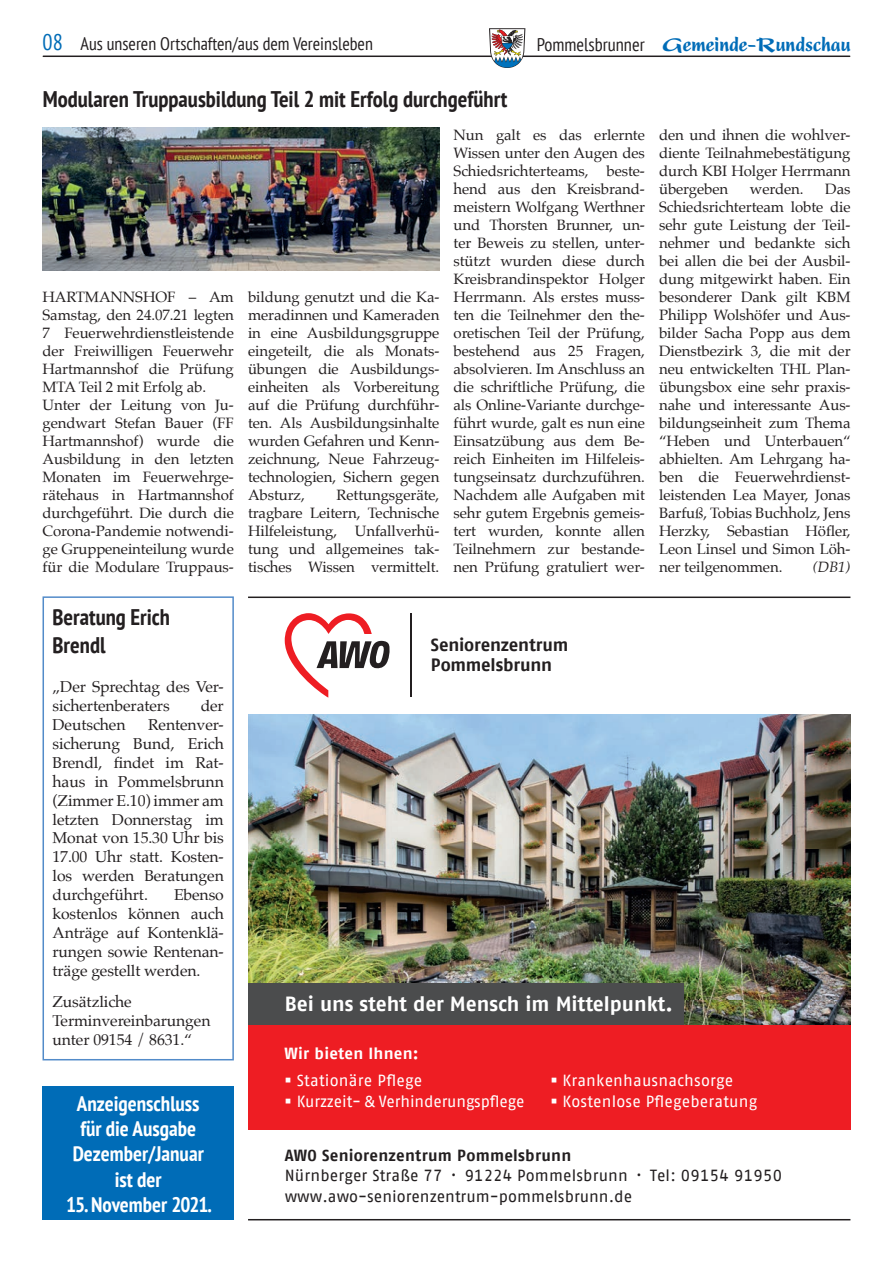
<style>
.page{position:relative;width:893px;height:1263px;background:#fff}
.page>*{position:absolute;margin:0;border:0;box-sizing:border-box;transform-origin:0 0}
.t1{font:700 condensed 22.5px/27.2px "PT Sans";color:#231f20}
.t2{font:900 condensed 22.05px "Present";color:#006cb7}
.t3{font:700 condensed 21px/25.2px "PT Sans";color:#fff;text-align:center}
.t4{font:700 20.55px "AWO Fago Office";letter-spacing:-.005em;color:#fff}
.t5{font:condensed 18px "PT Sans";color:#231f20}
.t6{font:700 17.85px/19.6px "AWO Fago Office";letter-spacing:-.01em;color:#231f20}
.t7{font:16.05px "AWO Fago Office";letter-spacing:.01em;color:#fff}
.t8{font:16.05px/20.5px "AWO Fago Office";letter-spacing:.01em;color:#231f20}
.t9{font:700 16.05px "AWO Fago Office";letter-spacing:.015em;color:#231f20}
.t10{font:700 16.05px "AWO Fago Office";letter-spacing:.015em;color:#fff}
.t11{font:15.75px/18.9px "Palatino";letter-spacing:-.005em;color:#231f20}
.t12{font:15px/18px "Palatino";letter-spacing:-.005em;color:#231f20;text-align:justify}
.t13{font:italic 15px "Palatino";color:#231f20}
.s1{font-size:22.5px;color:#006cb7}
.s2{font-family:"PT Sans";font-weight:400;font-size:18.45px;color:#231f20}
</style>
<div class="page">
<hr style="left:43px;top:56px;width:807px;height:1px;background:#231f20">
<svg style="left:489px;top:28px;width:36px;height:40px"></svg>
<div style="left:43px;top:596px;width:191px;height:464px;border:2px solid #528bc9"></div>
<div style="left:43px;top:1086px;width:191px;height:134px;background:#006cb7"></div>
<img style="left:43px;top:128px;width:396px;height:143px">
<img style="left:248px;top:714px;width:602px;height:311px">
<div style="left:248px;top:1025px;width:602px;height:105px;background:#ee1d23"></div>
<div style="left:248px;top:983px;width:435px;height:42px;background:#4b4c4d"></div>
<hr style="left:410px;top:614px;width:1px;height:83px;background:#231f20">
<svg style="left:284px;top:613px;width:106px;height:85px"></svg>
<hr style="left:248px;top:596px;width:602px;height:2px;background:#231f20">
<hr style="left:248px;top:1219px;width:602px;height:1px;background:#231f20">
<p class="t5" style="left:43px;top:32px;width:332px"><span class="s1">08</span> Aus unseren Ortschaften/aus dem Vereinsleben</p>
<h2 class="t2" style="left:537px;top:32px;width:315px"><span class="s2">Pommelsbrunner</span> Gemeinde-Rundschau</h2>
<h1 class="t1" style="left:43px;top:85px;width:466px">Modularen Truppausbildung Teil 2 mit Erfolg durchgeführt</h1>
<p class="t12" style="left:43px;top:288px;width:193px;text-align:left">HARTMANNSHOF – Am<br>Samstag, den 24.07.21 legten<br>7 Feuerwehrdienstleistende der Freiwilligen Feuerwehr<br>Hartmannshof die Prüfung<br>MTA Teil 2 mit Erfolg ab.<br>Unter der Leitung von Ju&shy;gendwart Stefan Bauer (FF<br>Hartmannshof) wurde die<br>Ausbildung in den letzten<br>Monaten im Feuerwehrge&shy;rätehaus in Hartmannshof durchgeführt. Die durch die<br>Corona-Pandemie notwendi&shy;ge Gruppeneinteilung wurde für die Modulare Truppaus-</p>
<p class="t12" style="left:248px;top:288px;width:193px">bildung genutzt und die Ka&shy;meradinnen und Kameraden in eine Ausbildungsgruppe eingeteilt, die als Monats&shy;übungen die Ausbildungs&shy;einheiten als Vorbereitung auf die Prüfung durchführ&shy;ten. Als Ausbildungsinhalte wurden Gefahren und Kenn&shy;zeichnung, Neue Fahrzeug&shy;technologien, Sichern gegen Absturz,</p>
<p class="t12" style="left:248px;top:486px;width:193px;text-indent:89px">Rettungsgeräte, tragbare Leitern, Technische Hilfeleistung, Unfallverhü&shy;tung und allgemeines tak&shy;tisches Wissen vermittelt.</p>
<p class="t12" style="left:454px;top:126px;width:193px">Nun galt es das erlernte Wissen unter den Augen des Schiedsrichterteams, beste&shy;hend aus den Kreisbrand&shy;meistern Wolfgang Werthner und Thorsten Brunner, un&shy;ter Beweis zu stellen, unter&shy;stützt wurden diese durch Kreisbrandinspektor Holger Herrmann. Als erstes muss&shy;ten die Teilnehmer den the&shy;oretischen Teil der Prüfung, bestehend aus 25 Fragen, absolvieren. Im Anschluss an die schriftliche Prüfung, die als Online-Variante durchge&shy;führt wurde, galt es nun eine Einsatzübung aus dem Be&shy;reich Einheiten im Hilfeleis&shy;tungseinsatz durchzuführen.<br>Nachdem alle Aufgaben mit sehr gutem Ergebnis gemeis&shy;tert wurden, konnte allen Teilnehmern zur bestande&shy;nen Prüfung gratuliert wer-</p>
<h1 class="t1" style="left:53px;top:603px;width:119px">Beratung Erich<br>Brendl</h1>
<p class="t11" style="left:53px;top:677px;width:173px">„Der Sprechtag des Ver&shy;sichertenberaters</p>
<p class="t11" style="left:201px;top:696px;width:25px">der</p>
<p class="t6" style="left:431px;top:635px;width:139px">Seniorenzentrum<br>Pommelsbrunn</p>
<p class="t12" style="left:659px;top:126px;width:193px">den und ihnen die wohlver&shy;diente Teilnahmebestätigung durch KBI Holger Herrmann übergeben</p>
<p class="t12" style="left:750px;top:180px;width:55px">werden.</p>
<p class="t12" style="left:659px;top:180px;width:193px;text-indent:166px">Das Schiedsrichterteam lobte die sehr gute Leistung der Teil&shy;nehmer und bedankte sich bei allen die bei der Ausbil&shy;dung mitgewirkt haben. Ein besonderer Dank gilt KBM Philipp Wolshöfer und Aus&shy;bilder Sacha Popp aus dem Dienstbezirk 3, die mit der neu entwickelten THL Plan&shy;übungsbox eine sehr praxis&shy;nahe und interessante Aus&shy;bildungseinheit zum Thema “Heben und Unterbauen“ abhielten. Am Lehrgang ha&shy;ben die Feuerwehrdienst&shy;leistenden Lea Mayer, Jonas Barfuß, Tobias Buchholz, Jens Herzky, Sebastian Höfler, Leon Linsel und Simon Löh&shy;ner teilgenommen.</p>
<p class="t13" style="left:813px;top:554px;width:39px">(DB1)</p>
<p class="t11" style="left:53px;top:715px;width:75px">Deutschen</p>
<p class="t11" style="left:53px;top:715px;width:173px;text-align:justify;text-indent:96px">Rentenver&shy;sicherung Bund, Erich Brendl, findet im Rat&shy;haus in Pommelsbrunn (Zimmer E.10) immer am letzten Donnerstag im Monat von 15.30 Uhr bis 17.00 Uhr statt. Kosten&shy;los werden Beratungen durchgeführt.</p>
<p class="t11" style="left:53px;top:885px;width:173px;text-align:justify;text-indent:122px">Ebenso kostenlos können auch Anträge auf Kontenklä&shy;rungen sowie Rentenan&shy;träge gestellt werden.</p>
<p class="t11" style="left:53px;top:992px;width:160px">Zusätzliche<br>Terminvereinbarungen unter 09154 / 8631.“</p>
<h3 class="t3" style="left:73px;top:1090px;width:133px">Anzeigenschluss für die Ausgabe<br>Dezember/Januar ist der</h3>
<h3 class="t3" style="left:66px;top:1191px;width:147px">15. November 2021.</h3>
<h3 class="t4" style="left:285px;top:992px;width:390px">Bei uns steht der Mensch im Mittelpunkt.</h3>
<p class="t10" style="left:285px;top:1043px;width:135px">Wir bieten Ihnen:</p>
<p class="t7" style="left:285px;top:1071px;width:139px">▪ Stationäre Pflege</p>
<p class="t7" style="left:285px;top:1092px;width:241px">▪ Kurzzeit- &amp; Verhinderungspflege</p>
<p class="t7" style="left:550px;top:1072px;width:184px">▪ Krankenhausnachsorge</p>
<p class="t7" style="left:550px;top:1092px;width:208px">▪ Kostenlose Pflegeberatung</p>
<p class="t9" style="left:285px;top:1145px;width:288px">AWO Seniorenzentrum Pommelsbrunn</p>
<p class="t8" style="left:285px;top:1165px;width:499px">Nürnberger Straße 77 · 91224 Pommelsbrunn · Tel: 09154 91950 www.awo-seniorenzentrum-pommelsbrunn.de</p>
</div>
